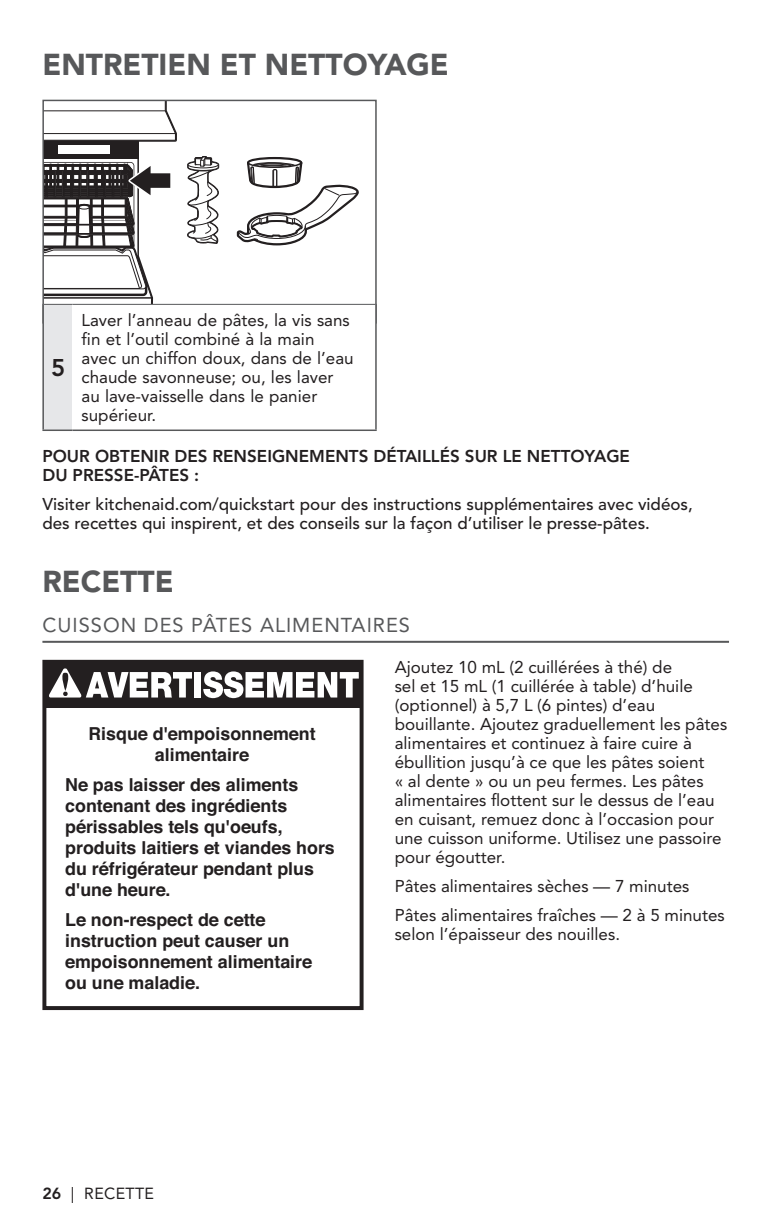
<style>
.page{position:relative;width:774px;height:1223px;background:#fff}
.page>*{position:absolute;margin:0;border:0;box-sizing:border-box;transform-origin:0 0}
.t1{font:900 30px "Avenir LT Std";color:#57585a}
.t2{font:800 24px "Avenir LT Std";color:#231f20}
.t3{font:20px "Avenir LT Std";letter-spacing:.05em;color:#57585a}
.t4{font:700 17.8px/20.8px "Helvetica";color:#231f20}
.t5{font:17px/19px "Avenir LT Std";color:#231f20}
.t6{font:500 17px/19px "Avenir LT Std";color:#231f20}
.t7{font:800 17px/19px "Avenir LT Std";color:#231f20}
.t8{font:16px "Avenir LT Std";letter-spacing:.02em;color:#231f20}
.s1{font-weight:800}
</style>
<div class="page">
<svg style="left:45px;top:103px;width:133px;height:201px"></svg>
<svg style="left:187px;top:156px;width:33px;height:88px"></svg>
<svg style="left:236px;top:157px;width:123px;height:89px"></svg>
<div style="left:42px;top:100px;width:334px;height:223px;border:2px solid #57585a"></div>
<div style="left:43px;top:304px;width:29px;height:126px;background:#e6e7e9"></div>
<div style="left:72px;top:304px;width:304px;height:126px;background:#fff"></div>
<hr style="left:42px;top:304px;width:30px;height:1px;background:#57585a">
<hr style="left:72px;top:304px;width:304px;height:1px;background:#57585a">
<hr style="left:42px;top:305px;width:2px;height:124px;background:#57585a">
<hr style="left:375px;top:305px;width:1px;height:124px;background:#57585a">
<hr style="left:42px;top:429px;width:30px;height:2px;background:#57585a">
<hr style="left:72px;top:429px;width:304px;height:2px;background:#57585a">
<hr style="left:42px;top:641px;width:686px;height:2px;background:#57585a">
<div style="left:42px;top:660px;width:321px;height:350px;border:4px solid #231f20"></div>
<div style="left:44px;top:662px;width:317px;height:45px;background:#231f20"></div>
<svg style="left:49px;top:668px;width:143px;height:29px"></svg>
<div style="left:194px;top:672px;width:7px;height:25px;background:#fff"></div>
<svg style="left:203px;top:671px;width:155px;height:27px"></svg>
<h1 class="t1" style="left:42px;top:46px;width:408px">ENTRETIEN ET NETTOYAGE</h1>
<h2 class="t2" style="left:51px;top:354px;width:16px">5</h2>
<p class="t5" style="left:81px;top:311px;width:273px">Laver l’anneau de pâtes, la vis sans fin et l’outil combiné à la main<br>avec un chiffon doux, dans de l’eau chaude savonneuse; ou, les laver au lave-vaisselle dans le panier supérieur.</p>
<p class="t7" style="left:42px;top:446px;width:589px">POUR OBTENIR DES RENSEIGNEMENTS DÉTAILLÉS SUR LE NETTOYAGE<br>DU PRESSE-PÂTES :</p>
<p class="t6" style="left:42px;top:495px;width:651px">Visiter kitchenaid.com/quickstart pour des instructions supplémentaires avec vidéos, des recettes qui inspirent, et des conseils sur la façon d’utiliser le presse-pâtes.</p>
<h1 class="t1" style="left:42px;top:563px;width:133px">RECETTE</h1>
<p class="t3" style="left:42px;top:613px;width:369px">CUISSON DES PÂTES ALIMENTAIRES</p>
<p class="t5" style="left:394px;top:657px;width:334px">Ajoutez 10 mL (2 cuillérées à thé) de<br>sel et 15 mL (1 cuillérée à table) d’huile (optionnel) à 5,7 L (6 pintes) d’eau bouillante. Ajoutez graduellement les pâtes alimentaires et continuez à faire cuire à ébullition jusqu’à ce que les pâtes soient<br>« al dente » ou un peu fermes. Les pâtes alimentaires flottent sur le dessus de l’eau en cuisant, remuez donc à l’occasion pour une cuisson uniforme. Utilisez une passoire pour égoutter.</p>
<p class="t5" style="left:394px;top:871px;width:331px;line-height:29px">Pâtes alimentaires sèches — 7 minutes<br>Pâtes alimentaires fraîches — 2 à 5 minutes</p>
<p class="t5" style="left:394px;top:924px;width:227px">selon l’épaisseur des nouilles.</p>
<p class="t4" style="left:88px;top:723px;width:229px;text-align:center">Risque d'empoisonnement alimentaire</p>
<p class="t4" style="left:65px;top:775px;width:271px">Ne pas laisser des aliments contenant des ingrédients périssables tels qu'oeufs, produits laitiers et viandes hors du réfrigérateur pendant plus d'une heure.</p>
<p class="t4" style="left:65px;top:909px;width:248px">Le non-respect de cette instruction peut causer un empoisonnement alimentaire ou une maladie.</p>
<p class="t8" style="left:42px;top:1184px;width:113px"><span class="s1">26</span> | RECETTE</p>
</div>
